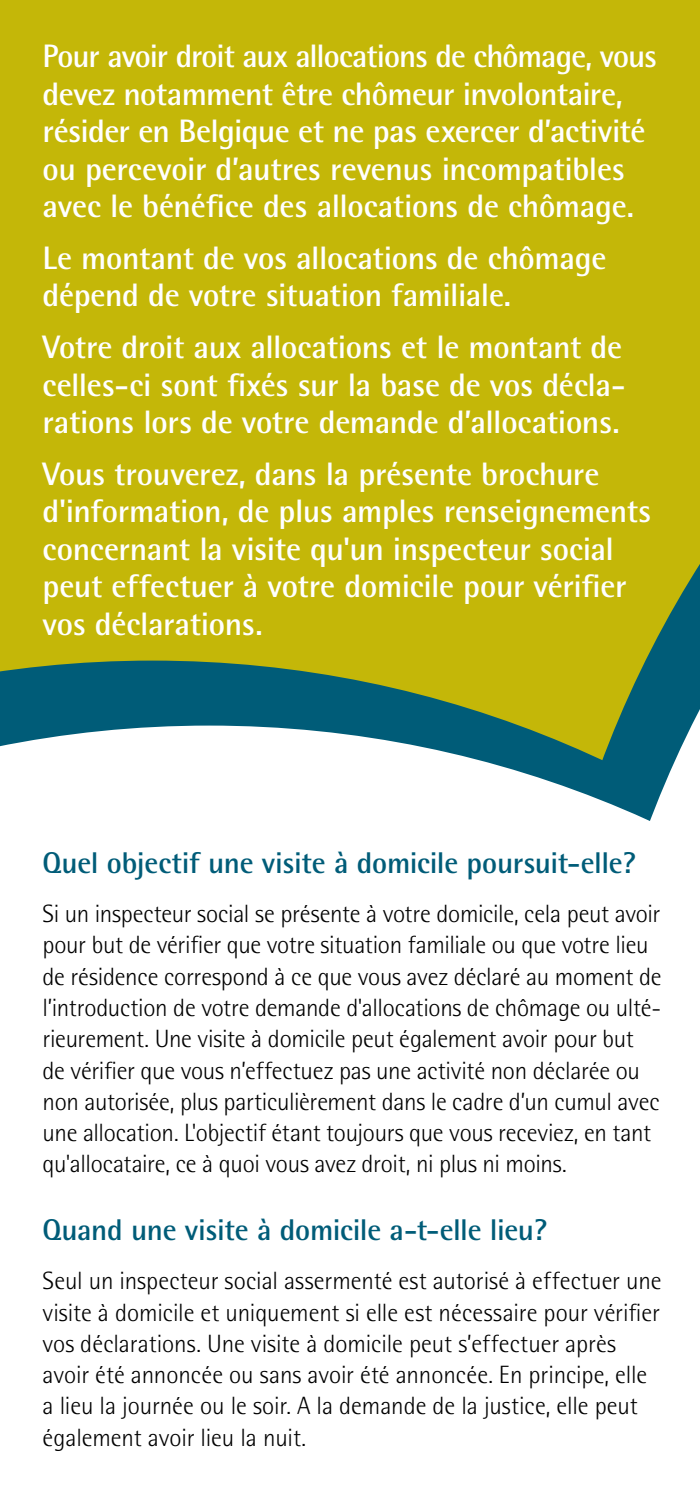
<style>
.page{position:relative;width:700px;height:1489px;background:#fff}
.page>*{position:absolute;margin:0;border:0;box-sizing:border-box;transform-origin:0 0}
.Introductie{font:700 32.5px/37.5px "Rotis Semi Sans";letter-spacing:-.015em;color:#fff}
.Ondertitel_groot{font:700 30px "Rotis Semi Sans";letter-spacing:-.015em;color:#005c78}
.Body{font:300 25px/31.2px "Rotis Semi Sans";letter-spacing:-.01em;color:#000}
</style>
<div class="page">
<div style="left:0;top:0;width:700px;height:1488px;background:#c4b708"></div>
<svg style="left:0;top:660px;width:517px;height:65px;fill:#005c78"></svg>
<svg style="left:616px;top:564px;width:84px;height:161px;fill:#005c78"></svg>
<div style="left:0;top:725px;width:700px;height:763px;background:#fff"></div>
<p class="Introductie" style="left:43px;top:37px;width:616px">Pour avoir droit aux allocations de chômage, vous devez notamment être chômeur involontaire, résider en Belgique et ne pas exercer d’activité ou percevoir d’autres revenus incompatibles avec le bénéfice des allocations de chômage.</p>
<p class="Introductie" style="left:43px;top:238px;width:565px">Le montant de vos allocations de chômage dépend de votre situation familiale.</p>
<p class="Introductie" style="left:43px;top:328px;width:581px;text-align:justify">Votre droit aux allocations et le montant de celles-ci sont fixés sur la base de vos décla&shy;rations lors de votre demande d’allocations.</p>
<p class="Introductie" style="left:43px;top:454px;width:610px">Vous trouverez, dans la présente brochure d'information, de plus amples renseignements concernant la visite qu'un inspecteur social peut effectuer à votre domicile pour vérifier vos déclarations.</p>
<p class="Ondertitel_groot" style="left:43px;top:844px;width:595px">Quel objectif une visite à domicile poursuit-elle?</p>
<p class="Body" style="left:43px;top:898px;width:620px">Si un inspecteur social se présente à votre domicile, cela peut avoir pour but de vérifier que votre situation familiale ou que votre lieu de résidence correspond à ce que vous avez déclaré au moment de l’introduction de votre demande d'allocations de chômage ou ulté&shy;rieurement. Une visite à domicile peut également avoir pour but de vérifier que vous n’effectuez pas une activité non déclarée ou non autorisée, plus particulièrement dans le cadre d’un cumul avec une allocation. L'objectif étant toujours que vous receviez, en tant qu'allocataire, ce à quoi vous avez droit, ni plus ni moins.</p>
<p class="Ondertitel_groot" style="left:43px;top:1211px;width:507px">Quand une visite à domicile a-t-elle lieu?</p>
<p class="Body" style="left:43px;top:1264px;width:620px">Seul un inspecteur social assermenté est autorisé à effectuer une visite à domicile et uniquement si elle est nécessaire pour vérifier vos déclarations. Une visite à domicile peut s’effectuer après avoir été annoncée ou sans avoir été annoncée. En principe, elle a lieu la journée ou le soir. A la demande de la justice, elle peut également avoir lieu la nuit.</p>
</div>
